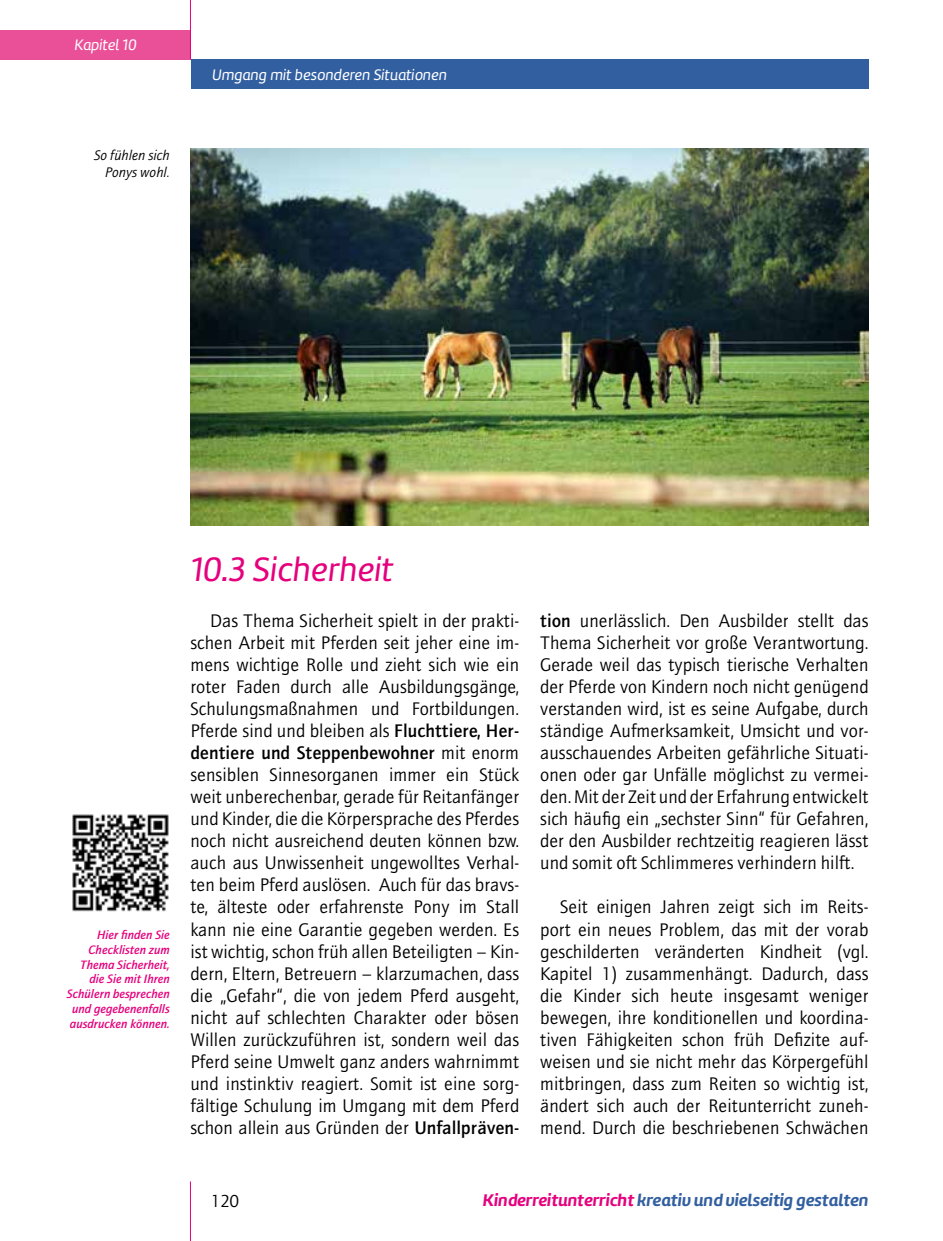
<style>
.page{position:relative;width:943px;height:1241px;background:#fff}
.page>*{position:absolute;margin:0;border:0;box-sizing:border-box;transform-origin:0 0}
.t1{font:35px "Amelia Basic Italic";color:#e5007d}
.t2{font:18.38px/22.1px "AT Quay Sans";color:#000;text-align:justify}
.t3{font:italic 17.5px "Amelia Basic Bold";color:#325fa0}
.t4{font:17.5px "AT Quay Sans";color:#000}
.t5{font:15.75px "Amelia Basic Italic";color:#fff}
.t6{font:italic 14px/16.8px "AT Quay Sans";color:#000;text-align:right}
.t7{font:italic 500 12.25px/14.7px "AT Quay Sans";color:#e5007d;text-align:right}
.s1{font-weight:500}
.s2{color:#e5007d}
</style>
<div class="page">
<div style="left:0;top:30px;width:191px;height:30px;background:#ea5097"></div>
<div style="left:191px;top:60px;width:677px;height:29px;background:#325fa0"></div>
<hr style="left:190px;top:0;width:1px;height:60px;background:#e5007d">
<hr style="left:190px;top:1181px;width:1px;height:59px;background:#e5007d">
<img style="left:190px;top:149px;width:678px;height:376px">
<img style="left:72px;top:814px;width:97px;height:98px">
<p class="t5" style="left:74px;top:35px;width:64px">Kapitel 10</p>
<p class="t6" style="left:94px;top:146px;width:77px">So fühlen sich<br>Ponys wohl.</p>
<p class="t5" style="left:212px;top:65px;width:237px">Umgang mit besonderen Situationen</p>
<p class="t7" style="left:67px;top:927px;width:105px">Hier finden Sie<br>Checklisten zum<br>Thema Sicherheit, die Sie mit Ihren<br>Schülern besprechen und gegebenenfalls ausdrucken können.</p>
<h1 class="t1" style="left:191px;top:549px;width:204px">10.3 Sicherheit</h1>
<p class="t2" style="left:190px;top:609px;width:330px;text-indent:20px">Das Thema Sicherheit spielt in der prakti&shy;schen Arbeit mit Pferden seit jeher eine im&shy;mens wichtige Rolle und zieht sich wie ein roter Faden durch alle Ausbildungsgänge, Schulungsmaßnahmen und Fortbildungen.<br>Pferde sind und bleiben als <span class="s1">Fluchttiere, Her&shy;dentiere und Steppenbewohner</span> mit enorm sensiblen Sinnesorganen immer ein Stück weit unberechenbar, gerade für Reitanfänger und Kinder, die die Körpersprache des Pferdes noch nicht ausreichend deuten können bzw. auch aus Unwissenheit ungewolltes Verhal&shy;ten beim Pferd auslösen. Auch für das bravs&shy;te, älteste oder erfahrenste Pony im Stall kann nie eine Garantie gegeben werden. Es ist wichtig, schon früh allen Beteiligten – Kin&shy;dern, Eltern, Betreuern – klarzumachen, dass die „Gefahr“, die von jedem Pferd ausgeht, nicht auf schlechten Charakter oder bösen Willen zurückzuführen ist, sondern weil das Pferd seine Umwelt ganz anders wahrnimmt und instinktiv reagiert. Somit ist eine sorg&shy;fältige Schulung im Umgang mit dem Pferd schon allein aus Gründen der <span class="s1">Unfallpräven-</span></p>
<p class="t2" style="left:540px;top:609px;width:330px"><span class="s1">tion</span> unerlässlich. Den Ausbilder stellt das Thema Sicherheit vor große Verantwortung.<br>Gerade weil das typisch tierische Verhalten der Pferde von Kindern noch nicht genügend verstanden wird, ist es seine Aufgabe, durch ständige Aufmerksamkeit, Umsicht und vor&shy;ausschauendes Arbeiten gefährliche Situati&shy;onen oder gar Unfälle möglichst zu vermei&shy;den. Mit der Zeit und der Erfahrung entwickelt sich häufig ein „sechster Sinn“ für Gefahren, der den Ausbilder rechtzeitig reagieren lässt und somit oft Schlimmeres verhindern hilft.</p>
<p class="t2" style="left:540px;top:895px;width:330px;text-indent:20px">Seit einigen Jahren zeigt sich im Reits&shy;port ein neues Problem, das mit der vorab geschilderten veränderten Kindheit (vgl.<br>Kapitel 1) zusammenhängt. Dadurch, dass die Kinder sich heute insgesamt weniger bewegen, ihre konditionellen und koordina&shy;tiven Fähigkeiten schon früh Defizite auf&shy;weisen und sie nicht mehr das Körpergefühl mitbringen, dass zum Reiten so wichtig ist, ändert sich auch der Reitunterricht zuneh&shy;mend. Durch die beschriebenen Schwächen</p>
<p class="t4" style="left:211px;top:1190px;width:30px">120</p>
<p class="t3" style="left:483px;top:1189px;width:387px"><span class="s2">Kinderreitunterricht</span> kreativ und vielseitig gestalten</p>
</div>
